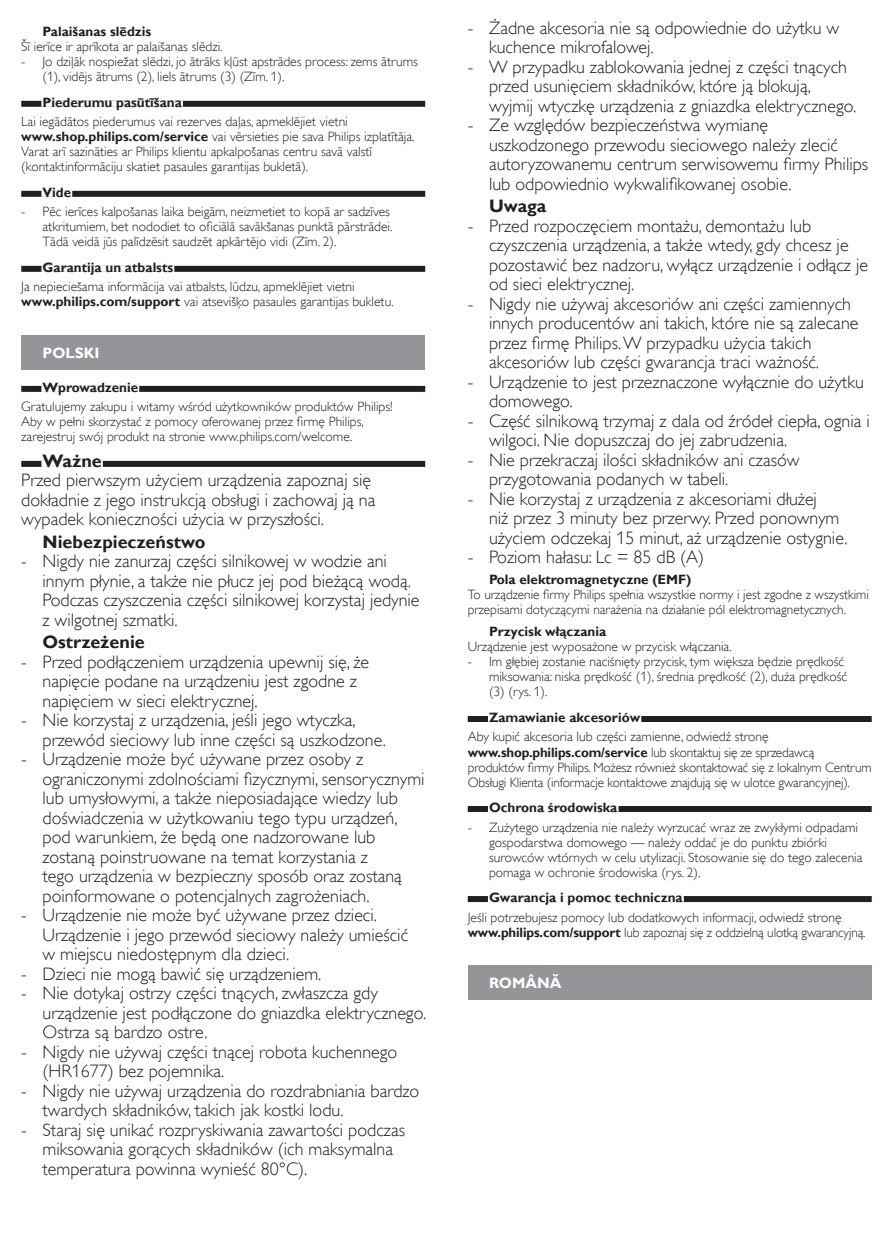
<style>
.page{position:relative;width:893px;height:1259px;background:#fff}
.page>*{position:absolute;margin:0;border:0;box-sizing:border-box;transform-origin:0 0}
.t1{font:18px/19.5px "Gill Sans Alt One WGL Light";color:#231f20}
.t2{font:700 18px "Gill Sans Alt One WGL";color:#231f20}
.t3{font:700 15px "Gill Sans Alt One WGL";color:#fff}
.t4{font:13.5px/15px "Gill Sans Alt One WGL Light";color:#231f20}
.t5{font:700 13.5px "Gill Sans Alt One WGL";color:#231f20}
.s1{font-family:"Gill Sans Alt One WGL";font-weight:700}
.s2{font-family:"Gill Sans Alt One WGL Light";font-weight:400}
</style>
<div class="page">
<div style="left:468px;top:716px;width:404px;height:6px;background:#231f20"></div>
<div style="left:488px;top:716px;width:153px;height:6px;background:#fff"></div>
<div style="left:468px;top:806px;width:404px;height:6px;background:#231f20"></div>
<div style="left:488px;top:806px;width:130px;height:6px;background:#fff"></div>
<div style="left:468px;top:896px;width:404px;height:6px;background:#231f20"></div>
<div style="left:488px;top:896px;width:196px;height:6px;background:#fff"></div>
<div style="left:468px;top:965px;width:404px;height:34px;background:#939598"></div>
<div style="left:21px;top:101px;width:404px;height:6px;background:#231f20"></div>
<div style="left:41px;top:101px;width:142px;height:6px;background:#fff"></div>
<div style="left:21px;top:191px;width:404px;height:6px;background:#231f20"></div>
<div style="left:41px;top:191px;width:31px;height:6px;background:#fff"></div>
<div style="left:21px;top:266px;width:404px;height:6px;background:#231f20"></div>
<div style="left:41px;top:266px;width:133px;height:6px;background:#fff"></div>
<div style="left:21px;top:386px;width:404px;height:6px;background:#231f20"></div>
<div style="left:41px;top:386px;width:98px;height:6px;background:#fff"></div>
<div style="left:21px;top:461px;width:404px;height:6px;background:#231f20"></div>
<div style="left:41px;top:461px;width:62px;height:6px;background:#fff"></div>
<div style="left:21px;top:335px;width:404px;height:34px;background:#939598"></div>
<p class="t5" style="left:43px;top:22px;width:110px">Palaišanas slēdzis</p>
<p class="t4" style="left:21px;top:39px;width:203px">Šī ierīce ir aprīkota ar palaišanas slēdzi.</p>
<p class="t4" style="left:43px;top:54px;width:377px;text-indent:-21px">- Jo dziļāk nospiežat slēdzi, jo ātrāks kļūst apstrādes process: zems ātrums (1), vidējs ātrums (2), liels ātrums (3) (Zīm. 1).</p>
<p class="t5" style="left:43px;top:93px;width:141px">Piederumu pasūtīšana</p>
<p class="t4" style="left:21px;top:114px;width:395px">Lai iegādātos piederumus vai rezerves daļas, apmeklējiet vietni <span class="s1">www.shop.philips.com/service</span> vai vērsieties pie sava Philips izplatītāja.<br>Varat arī sazināties ar Philips klientu apkalpošanas centru savā valstī (kontaktinformāciju skatiet pasaules garantijas bukletā).</p>
<p class="t5" style="left:43px;top:183px;width:30px">Vide</p>
<p class="t4" style="left:43px;top:204px;width:351px;text-indent:-21px">- Pēc ierīces kalpošanas laika beigām, neizmetiet to kopā ar sadzīves atkritumiem, bet nododiet to oficiālā savākšanas punktā pārstrādei.<br>Tādā veidā jūs palīdzēsit saudzēt apkārtējo vidi (Zīm. 2).</p>
<p class="t5" style="left:43px;top:258px;width:132px">Garantija un atbalsts</p>
<p class="t4" style="left:21px;top:279px;width:374px">Ja nepieciešama informācija vai atbalsts, lūdzu, apmeklējiet vietni <span class="s1">www.philips.com/support</span> vai atsevišķo pasaules garantijas bukletu.</p>
<p class="t3" style="left:43px;top:342px;width:59px">POLSKI</p>
<p class="t5" style="left:43px;top:378px;width:97px">Wprowadzenie</p>
<p class="t4" style="left:21px;top:399px;width:373px">Gratulujemy zakupu i witamy wśród użytkowników produktów Philips!<br>Aby w pełni skorzystać z pomocy oferowanej przez firmę Philips, zarejestruj swój produkt na stronie www.philips.com/welcome.</p>
<p class="t2" style="left:43px;top:448px;width:61px">Ważne</p>
<p class="t1" style="left:21px;top:471px;width:356px">Przed pierwszym użyciem urządzenia zapoznaj się dokładnie z jego instrukcją obsługi i zachowaj ją na wypadek konieczności użycia w przyszłości.</p>
<p class="t2" style="left:43px;top:529px;width:164px">Niebezpieczeństwo</p>
<p class="t1" style="left:43px;top:551px;width:379px;text-indent:-21px">- Nigdy nie zanurzaj części silnikowej w wodzie ani innym płynie, a także nie płucz jej pod bieżącą wodą.<br>Podczas czyszczenia części silnikowej korzystaj jedynie z wilgotnej szmatki.</p>
<p class="t2" style="left:43px;top:630px;width:104px">Ostrzeżenie</p>
<p class="t1" style="left:43px;top:652px;width:328px;text-indent:-21px">- Przed podłączeniem urządzenia upewnij się, że napięcie podane na urządzeniu jest zgodne z napięciem w sieci elektrycznej.</p>
<p class="t1" style="left:43px;top:710px;width:345px;text-indent:-21px">- Nie korzystaj z urządzenia, jeśli jego wtyczka, przewód sieciowy lub inne części są uszkodzone.</p>
<p class="t1" style="left:43px;top:749px;width:384px;text-indent:-21px">- Urządzenie może być używane przez osoby z ograniczonymi zdolnościami fizycznymi, sensorycznymi lub umysłowymi, a także nieposiadające wiedzy lub doświadczenia w użytkowaniu tego typu urządzeń, pod warunkiem, że będą one nadzorowane lub zostaną poinstruowane na temat korzystania z<br>tego urządzenia w bezpieczny sposób oraz zostaną poinformowane o potencjalnych zagrożeniach.</p>
<p class="t1" style="left:43px;top:905px;width:367px;text-indent:-21px">- Urządzenie nie może być używane przez dzieci.<br>Urządzenie i jego przewód sieciowy należy umieścić w miejscu niedostępnym dla dzieci.</p>
<p class="t1" style="left:21px;top:964px;width:302px">- Dzieci nie mogą bawić się urządzeniem.</p>
<p class="t1" style="left:43px;top:983px;width:385px;text-indent:-21px">- Nie dotykaj ostrzy części tnących, zwłaszcza gdy urządzenie jest podłączone do gniazdka elektrycznego.<br>Ostrza są bardzo ostre.</p>
<p class="t1" style="left:43px;top:1042px;width:356px;text-indent:-21px">- Nigdy nie używaj części tnącej robota kuchennego (HR1677) bez pojemnika.</p>
<p class="t1" style="left:43px;top:1081px;width:378px;text-indent:-21px">- Nigdy nie używaj urządzenia do rozdrabniania bardzo twardych składników, takich jak kostki lodu.</p>
<p class="t1" style="left:43px;top:1120px;width:364px;text-indent:-21px">- Staraj się unikać rozpryskiwania zawartości podczas miksowania gorących składników (ich maksymalna temperatura powinna wynieść 80°C).</p>
<p class="t1" style="left:489px;top:18px;width:352px;text-indent:-21px">- Żadne akcesoria nie są odpowiednie do użytku w kuchence mikrofalowej.</p>
<p class="t1" style="left:489px;top:57px;width:369px;text-indent:-21px">- W przypadku zablokowania jednej z części tnących przed usunięciem składników, które ją blokują, wyjmij wtyczkę urządzenia z gniazdka elektrycznego.</p>
<p class="t1" style="left:489px;top:115px;width:381px;text-indent:-21px">- Ze względów bezpieczeństwa wymianę uszkodzonego przewodu sieciowego należy zlecić autoryzowanemu centrum serwisowemu firmy Philips lub odpowiednio wykwalifikowanej osobie.</p>
<p class="t2" style="left:489px;top:194px;width:59px">Uwaga</p>
<p class="t1" style="left:489px;top:216px;width:380px;text-indent:-21px">- Przed rozpoczęciem montażu, demontażu lub czyszczenia urządzenia, a także wtedy, gdy chcesz je pozostawić bez nadzoru, wyłącz urządzenie i odłącz je od sieci elektrycznej.</p>
<p class="t1" style="left:489px;top:294px;width:371px;text-indent:-21px">- Nigdy nie używaj akcesoriów ani części zamiennych innych producentów ani takich, które nie są zalecane przez firmę Philips. W przypadku użycia takich akcesoriów lub części gwarancja traci ważność.</p>
<p class="t1" style="left:489px;top:372px;width:376px;text-indent:-21px">- Urządzenie to jest przeznaczone wyłącznie do użytku domowego.</p>
<p class="t1" style="left:489px;top:411px;width:382px;text-indent:-21px">- Część silnikową trzymaj z dala od źródeł ciepła, ognia i wilgoci. Nie dopuszczaj do jej zabrudzenia.</p>
<p class="t1" style="left:489px;top:450px;width:312px;text-indent:-21px">- Nie przekraczaj ilości składników ani czasów przygotowania podanych w tabeli.</p>
<p class="t1" style="left:489px;top:489px;width:360px;text-indent:-21px">- Nie korzystaj z urządzenia z akcesoriami dłużej<br>niż przez 3 minuty bez przerwy. Przed ponownym użyciem odczekaj 15 minut, aż urządzenie ostygnie.</p>
<p class="t1" style="left:468px;top:547px;width:238px">- Poziom hałasu: Lc = 85 dB (A)</p>
<p class="t5" style="left:489px;top:570px;width:204px">Pola elektromagnetyczne (EMF)</p>
<p class="t4" style="left:468px;top:587px;width:403px">To urządzenie firmy Philips spełnia wszystkie normy i jest zgodne z wszystkimi przepisami dotyczącymi narażenia na działanie pól elektromagnetycznych.</p>
<p class="t5" style="left:489px;top:622px;width:119px">Przycisk włączania</p>
<p class="t4" style="left:468px;top:639px;width:265px">Urządzenie jest wyposażone w przycisk włączania.</p>
<p class="t4" style="left:489px;top:654px;width:360px;text-indent:-21px">- Im głębiej zostanie naciśnięty przycisk, tym większa będzie prędkość miksowania: niska prędkość (1), średnia prędkość (2), duża prędkość (3) (rys. 1).</p>
<p class="t5" style="left:489px;top:708px;width:153px">Zamawianie akcesoriów</p>
<p class="t4" style="left:468px;top:729px;width:302px">Aby kupić akcesoria lub części zamienne, odwiedź stronę</p>
<p class="t5" style="left:468px;top:742px;width:348px">www.shop.philips.com/service <span class="s2">lub skontaktuj się ze sprzedawcą</span></p>
<p class="t4" style="left:468px;top:759px;width:405px">produktów firmy Philips. Możesz również skontaktować się z lokalnym Centrum<br>Obsługi Klienta (informacje kontaktowe znajdują się w ulotce gwarancyjnej).</p>
<p class="t5" style="left:489px;top:798px;width:130px">Ochrona środowiska</p>
<p class="t4" style="left:489px;top:819px;width:375px;text-indent:-21px">- Zużytego urządzenia nie należy wyrzucać wraz ze zwykłymi odpadami gospodarstwa domowego — należy oddać je do punktu zbiórki surowców wtórnych w celu utylizacji. Stosowanie się do tego zalecenia pomaga w ochronie środowiska (rys. 2).</p>
<p class="t5" style="left:489px;top:888px;width:195px">Gwarancja i pomoc techniczna</p>
<p class="t4" style="left:468px;top:909px;width:399px">Jeśli potrzebujesz pomocy lub dodatkowych informacji, odwiedź stronę <span class="s1">www.philips.com/support</span> lub zapoznaj się z oddzielną ulotką gwarancyjną.</p>
<p class="t3" style="left:489px;top:972px;width:74px">ROMÂNĂ</p>
</div>
